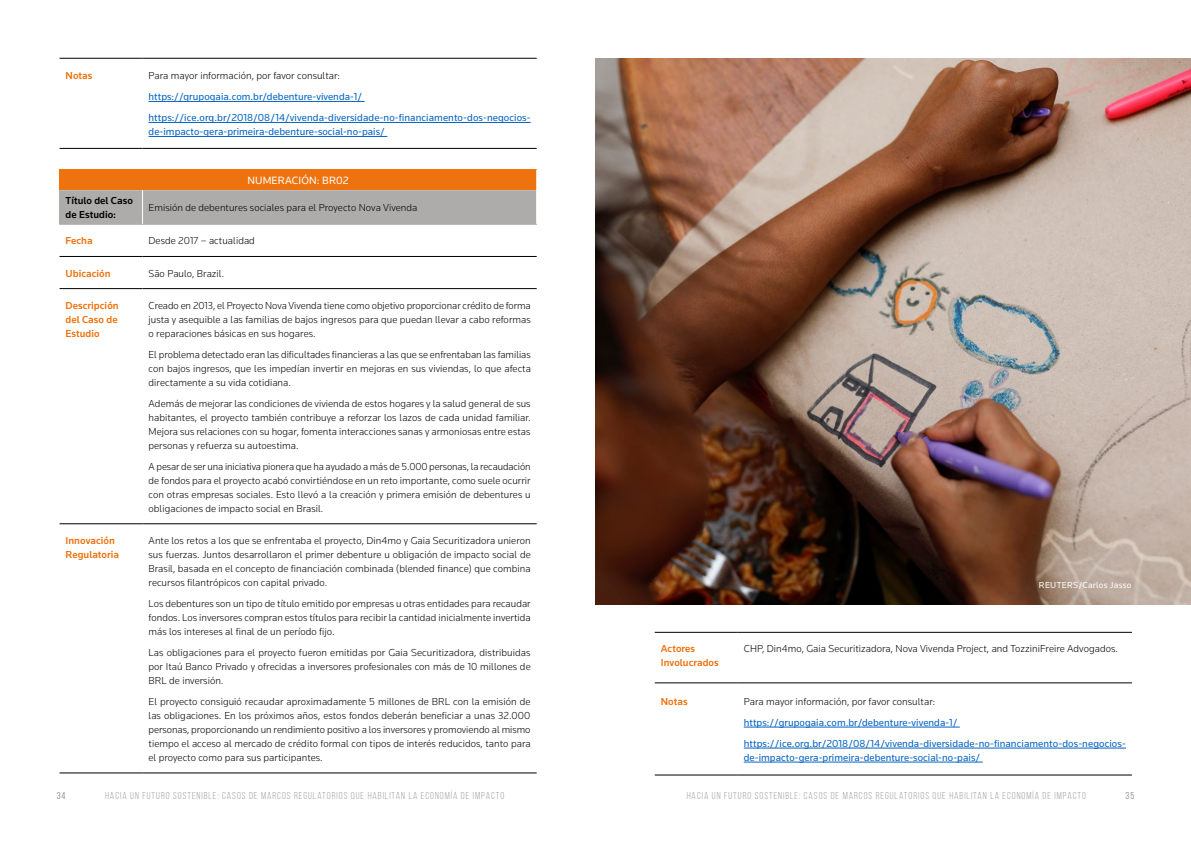
<style>
.page{position:relative;width:1191px;height:842px;background:#fff}
.page>*{position:absolute;margin:0;border:0;box-sizing:border-box;transform-origin:0 0}
.t1{font:11px "Knowledge";letter-spacing:.01em;color:#fff}
.t2{font:300 10.5px/14px "Knowledge";letter-spacing:.005em;color:#000;text-align:justify}
.t3{font:10.5px/21px "Knowledge";letter-spacing:.005em;color:#0563c1}
.t4{font:500 10.5px/14px "Knowledge";letter-spacing:.005em;color:#ee720e}
.t5{font:500 10.5px/14px "Knowledge";letter-spacing:.005em;color:#000}
.t6{font:10px "Bebas Neue";letter-spacing:.1em;color:#9d9d9c}
.t7{font:10px "Bebas Neue";color:#9d9d9c}
.t8{font:9px "Knowledge";letter-spacing:.03em;color:#fff}
</style>
<div class="page">
<hr style="left:60px;top:58px;width:83px;height:1px;background:#000">
<hr style="left:143px;top:58px;width:394px;height:1px;background:#000">
<hr style="left:60px;top:148px;width:83px;height:1px;background:#000">
<hr style="left:143px;top:148px;width:394px;height:1px;background:#000">
<hr style="left:149px;top:101px;width:215px;height:1px;background:#0563c1">
<hr style="left:149px;top:122px;width:382px;height:1px;background:#0563c1">
<hr style="left:149px;top:136px;width:238px;height:1px;background:#0563c1">
<hr style="left:60px;top:256px;width:83px;height:1px;background:#000">
<hr style="left:143px;top:256px;width:394px;height:1px;background:#000">
<hr style="left:60px;top:288px;width:83px;height:1px;background:#000">
<hr style="left:143px;top:288px;width:394px;height:1px;background:#000">
<hr style="left:60px;top:523px;width:83px;height:1px;background:#000">
<hr style="left:143px;top:523px;width:394px;height:1px;background:#000">
<hr style="left:60px;top:773px;width:83px;height:1px;background:#000">
<hr style="left:143px;top:773px;width:394px;height:1px;background:#000">
<svg style="left:59px;top:170px;width:478px;height:54px"></svg>
<hr style="left:59px;top:190px;width:1px;height:34px;background:#aeacab">
<hr style="left:536px;top:190px;width:1px;height:34px;background:#fff">
<hr style="left:59px;top:224px;width:84px;height:1px;background:#b3b2b2">
<hr style="left:143px;top:224px;width:394px;height:1px;background:#b3b2b2">
<hr style="left:655px;top:632px;width:83px;height:1px;background:#000">
<hr style="left:738px;top:632px;width:394px;height:1px;background:#000">
<hr style="left:655px;top:683px;width:83px;height:1px;background:#000">
<hr style="left:738px;top:683px;width:394px;height:1px;background:#000">
<hr style="left:655px;top:775px;width:83px;height:1px;background:#000">
<hr style="left:738px;top:775px;width:394px;height:1px;background:#000">
<hr style="left:744px;top:727px;width:215px;height:1px;background:#0563c1">
<hr style="left:744px;top:748px;width:382px;height:1px;background:#0563c1">
<hr style="left:744px;top:762px;width:238px;height:1px;background:#0563c1">
<img style="left:595px;top:58px;width:596px;height:546px">
<p class="t4" style="left:66px;top:69px;width:28px">Notas</p>
<p class="t2" style="left:149px;top:69px;width:193px">Para mayor información, por favor consultar:</p>
<p class="t3" style="left:149px;top:86px;width:384px">https://grupogaia.com.br/debenture-vivenda-1/ https://ice.org.br/2018/08/14/vivenda-diversidade-no-financiamento-dos-negocios-</p>
<p class="t3" style="left:149px;top:121px;width:238px">de-impacto-gera-primeira-debenture-social-no-pais/</p>
<p class="t1" style="left:247px;top:174px;width:103px">NUMERACIÓN: BR02</p>
<p class="t5" style="left:66px;top:194px;width:69px">Título del Caso de Estudio:</p>
<p class="t2" style="left:149px;top:201px;width:270px">Emisión de debentures sociales para el Proyecto Nova Vivenda</p>
<p class="t4" style="left:66px;top:234px;width:29px">Fecha</p>
<p class="t2" style="left:149px;top:234px;width:108px">Desde 2017 – actualidad</p>
<p class="t4" style="left:66px;top:266px;width:47px">Ubicación</p>
<p class="t2" style="left:149px;top:266px;width:77px">São Paulo, Brazil.</p>
<p class="t4" style="left:66px;top:298px;width:55px;text-align:justify">Descripción del Caso de Estudio</p>
<p class="t2" style="left:149px;top:298px;width:384px">Creado en 2013, el Proyecto Nova Vivenda tiene como objetivo proporcionar crédito de forma justa y asequible a las familias de bajos ingresos para que puedan llevar a cabo reformas o reparaciones básicas en sus hogares.</p>
<p class="t2" style="left:149px;top:347px;width:384px">El problema detectado eran las dificultades financieras a las que se enfrentaban las familias con bajos ingresos, que les impedían invertir en mejoras en sus viviendas, lo que afecta directamente a su vida cotidiana.</p>
<p class="t2" style="left:149px;top:396px;width:384px">Además de mejorar las condiciones de vivienda de estos hogares y la salud general de sus habitantes, el proyecto también contribuye a reforzar los lazos de cada unidad familiar.<br>Mejora sus relaciones con su hogar, fomenta interacciones sanas y armoniosas entre estas personas y refuerza su autoestima.</p>
<p class="t2" style="left:149px;top:459px;width:384px">A pesar de ser una iniciativa pionera que ha ayudado a más de 5.000 personas, la recaudación de fondos para el proyecto acabó convirtiéndose en un reto importante, como suele ocurrir con otras empresas sociales. Esto llevó a la creación y primera emisión de debentures u obligaciones de impacto social en Brasil.</p>
<p class="t4" style="left:66px;top:533px;width:55px">Innovación<br>Regulatoria</p>
<p class="t2" style="left:149px;top:533px;width:384px">Ante los retos a los que se enfrentaba el proyecto, Din4mo y Gaia Securitizadora unieron sus fuerzas. Juntos desarrollaron el primer debenture u obligación de impacto social de Brasil, basada en el concepto de financiación combinada (blended finance) que combina recursos filantrópicos con capital privado.</p>
<p class="t2" style="left:149px;top:596px;width:384px">Los debentures son un tipo de título emitido por empresas u otras entidades para recaudar fondos. Los inversores compran estos títulos para recibir la cantidad inicialmente invertida más los intereses al final de un período fijo.</p>
<p class="t2" style="left:149px;top:645px;width:383px">Las obligaciones para el proyecto fueron emitidas por Gaia Securitizadora, distribuidas por Itaú Banco Privado y ofrecidas a inversores profesionales con más de 10 millones de BRL de inversión.</p>
<p class="t2" style="left:149px;top:694px;width:384px">El proyecto consiguió recaudar aproximadamente 5 millones de BRL con la emisión de las obligaciones. En los próximos años, estos fondos deberán beneficiar a unas 32.000 personas, proporcionando un rendimiento positivo a los inversores y promoviendo al mismo tiempo el acceso al mercado de crédito formal con tipos de interés reducidos, tanto para el proyecto como para sus participantes.</p>
<p class="t8" style="left:1039px;top:579px;width:94px">REUTERS/Carlos Jasso</p>
<p class="t4" style="left:661px;top:642px;width:60px">Actores<br>Involucrados</p>
<p class="t2" style="left:744px;top:642px;width:376px">CHP, Din4mo, Gaia Securitizadora, Nova Vivenda Project, and TozziniFreire Advogados.</p>
<p class="t4" style="left:661px;top:694px;width:28px">Notas</p>
<p class="t2" style="left:744px;top:694px;width:193px">Para mayor información, por favor consultar:</p>
<p class="t3" style="left:744px;top:712px;width:384px">https://grupogaia.com.br/debenture-vivenda-1/ https://ice.org.br/2018/08/14/vivenda-diversidade-no-financiamento-dos-negocios-</p>
<p class="t3" style="left:744px;top:747px;width:238px">de-impacto-gera-primeira-debenture-social-no-pais/</p>
<p class="t7" style="left:57px;top:790px;width:10px">34</p>
<p class="t6" style="left:105px;top:790px;width:401px">HACIA UN FUTURO SOSTENIBLE: CASOS DE MARCOS REGULATORIOS QUE HABILITAN LA ECONOMÍA DE IMPACTO</p>
<p class="t6" style="left:686px;top:790px;width:401px">HACIA UN FUTURO SOSTENIBLE: CASOS DE MARCOS REGULATORIOS QUE HABILITAN LA ECONOMÍA DE IMPACTO</p>
<p class="t7" style="left:1125px;top:790px;width:10px">35</p>
</div>
